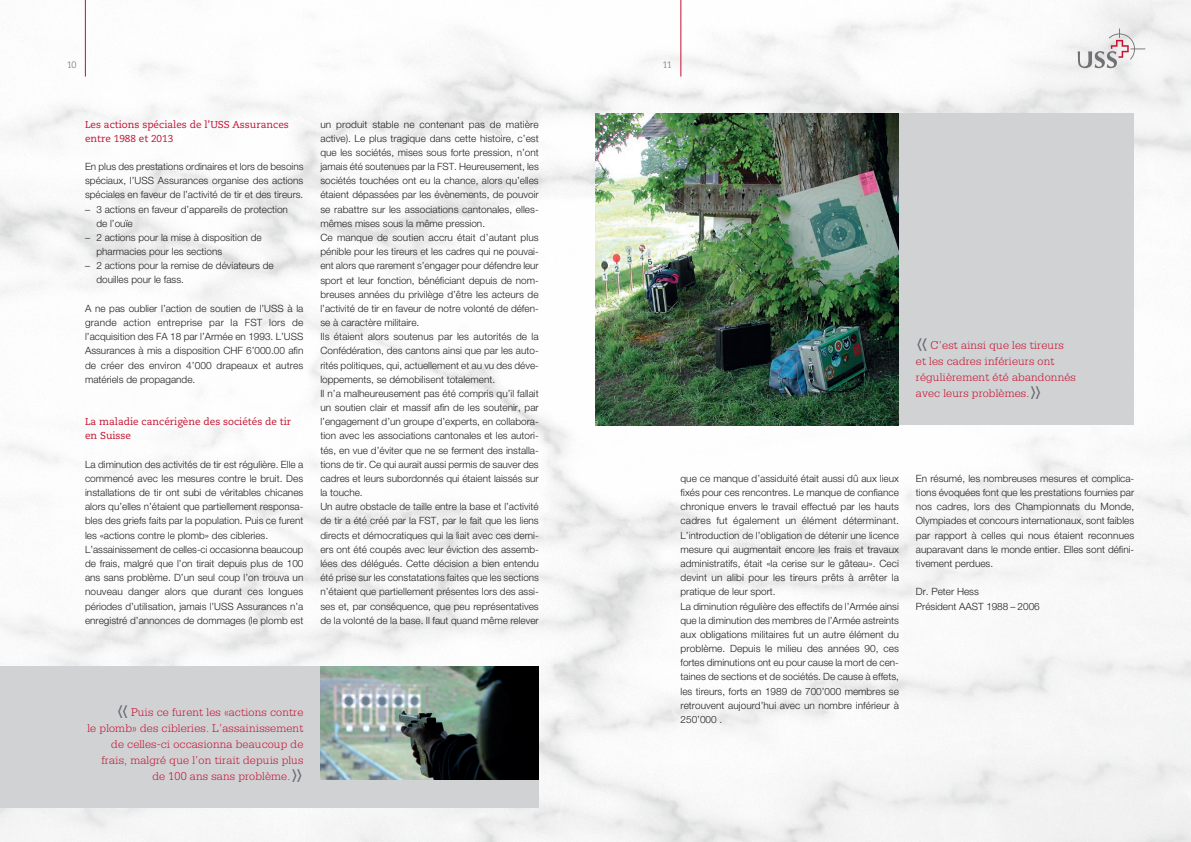
<style>
.page{position:relative;width:1191px;height:842px;background:#fff}
.page>*{position:absolute;margin:0;border:0;box-sizing:border-box;transform-origin:0 0}
.t1{font:300 32px "Serifa Std";color:#6c6d70}
.t2{font:300 12px/16px "Serifa Std";letter-spacing:.01em;color:#c3102e}
.t3{font:300 10px/14.2px "Helvetica Neue LT Std";color:#231f20}
.t4{font:10px/14.2px "Caecilia LT Std";color:#c3102e}
.t5{font:300 10px "Serifa Std";color:#6c6d70}
</style>
<div class="page">
<img style="left:0;top:0;width:1191px;height:842px">
<hr style="left:85px;top:0;width:1px;height:77px;background:#c3102e">
<hr style="left:680px;top:0;width:1px;height:77px;background:#c3102e">
<svg style="left:1077px;top:29px;width:68px;height:39px"></svg>
<div style="left:0;top:666px;width:539px;height:142px;background:#d1d2d4"></div>
<img style="left:320px;top:666px;width:219px;height:114px">
<div style="left:595px;top:113px;width:539px;height:312px;background:#d1d2d4"></div>
<img style="left:595px;top:113px;width:304px;height:312px">
<p class="t5" style="left:67px;top:59px;width:11px">10</p>
<p class="t5" style="left:662px;top:59px;width:11px">11</p>
<p class="t4" style="left:85px;top:117px;width:205px">Les actions spéciales de l’USS Assurances entre 1988 et 2013</p>
<p class="t3" style="left:85px;top:159px;width:220px;text-align:justify">En plus des prestations ordinaires et lors de besoins spéciaux, l’USS Assurances organise des actions spéciales en faveur de l’activité de tir et des tireurs.</p>
<p class="t3" style="left:96px;top:202px;width:193px;text-indent:-11px">– 3 actions en faveur d’appareils de protection de l’ouïe</p>
<p class="t3" style="left:96px;top:230px;width:167px;text-indent:-11px">– 2 actions pour la mise à disposition de pharmacies pour les sections</p>
<p class="t3" style="left:96px;top:258px;width:179px;text-indent:-11px">– 2 actions pour la remise de déviateurs de douilles pour le fass.</p>
<p class="t3" style="left:85px;top:301px;width:220px;text-align:justify">A ne pas oublier l’action de soutien de l’USS à la grande action entreprise par la FST lors de l’acquisition des FA 18 par l’Armée en 1993. L’USS Assurances à mis a disposition CHF 6’000.00 afin de créer des environ 4’000 drapeaux et autres matériels de propagande.</p>
<p class="t4" style="left:85px;top:415px;width:207px">La maladie cancérigène des sociétés de tir en Suisse</p>
<p class="t3" style="left:85px;top:457px;width:220px">La diminution des activités de tir est régulière. Elle a commencé avec les mesures contre le bruit. Des installations de tir ont subi de véritables chicanes alors qu’elles n’étaient que partiellement responsa&shy;bles des griefs faits par la population. Puis ce furent les «actions contre le plomb» des cibleries.<br>L’assainissement de celles-ci occasionna beaucoup de frais, malgré que l’on tirait depuis plus de 100 ans sans problème. D’un seul coup l’on trouva un nouveau danger alors que durant ces longues périodes d’utilisation, jamais l’USS Assurances n’a enregistré d’annonces de dommages (le plomb est</p>
<p class="t3" style="left:320px;top:117px;width:220px">un produit stable ne contenant pas de matière active). Le plus tragique dans cette histoire, c’est que les sociétés, mises sous forte pression, n’ont jamais été soutenues par la FST. Heureusement, les sociétés touchées ont eu la chance, alors qu’elles étaient dépassées par les évènements, de pouvoir se rabattre sur les associations cantonales, elles&shy;mêmes mises sous la même pression.<br>Ce manque de soutien accru était d’autant plus pénible pour les tireurs et les cadres qui ne pouvai&shy;ent alors que rarement s’engager pour défendre leur sport et leur fonction, bénéficiant depuis de nom&shy;breuses années du privilège d’être les acteurs de l’activité de tir en faveur de notre volonté de défen&shy;se à caractère militaire.<br>Ils étaient alors soutenus par les autorités de la Confédération, des cantons ainsi que par les auto&shy;rités politiques, qui, actuellement et au vu des déve&shy;loppements, se démobilisent totalement.<br>Il n’a malheureusement pas été compris qu’il fallait un soutien clair et massif afin de les soutenir, par l’engagement d’un groupe d’experts, en collabora&shy;tion avec les associations cantonales et les autori&shy;tés, en vue d’éviter que ne se ferment des installa&shy;tions de tir. Ce qui aurait aussi permis de sauver des cadres et leurs subordonnés qui étaient laissés sur la touche.<br>Un autre obstacle de taille entre la base et l’activité de tir a été créé par la FST, par le fait que les liens directs et démocratiques qui la liait avec ces derni&shy;ers ont été coupés avec leur éviction des assemb&shy;lées des délégués. Cette décision a bien entendu été prise sur les constatations faites que les sections n’étaient que partiellement présentes lors des assi&shy;ses et, par conséquence, que peu représentatives de la volonté de la base. Il faut quand même relever</p>
<h1 class="t1" style="left:116px;top:690px;width:14px">«</h1>
<p class="t2" style="left:131px;top:704px;width:174px">Puis ce furent les «actions contre</p>
<p class="t2" style="left:88px;top:720px;width:217px">le plomb» des cibleries. L’assainissement</p>
<p class="t2" style="left:111px;top:736px;width:194px">de celles-ci occasionna beaucoup de</p>
<p class="t2" style="left:101px;top:752px;width:203px">frais, malgré que l’on tirait depuis plus</p>
<p class="t2" style="left:152px;top:768px;width:139px">de 100 ans sans problème.</p>
<h1 class="t1" style="left:291px;top:754px;width:14px">»</h1>
<h1 class="t1" style="left:916px;top:324px;width:14px">«</h1>
<p class="t2" style="left:916px;top:337px;width:161px;text-indent:15px">C’est ainsi que les tireurs et les cadres inférieurs ont régulièrement été abandonnés avec leurs problèmes.</p>
<h1 class="t1" style="left:1029px;top:372px;width:14px">»</h1>
<p class="t3" style="left:680px;top:471px;width:220px">que ce manque d’assiduité était aussi dû aux lieux fixés pour ces rencontres. Le manque de confiance chronique envers le travail effectué par les hauts cadres fut également un élément déterminant.<br>L’introduction de l’obligation de détenir une licence mesure qui augmentait encore les frais et travaux administratifs, était «la cerise sur le gâteau». Ceci devint un alibi pour les tireurs prêts à arrêter la pratique de leur sport.<br>La diminution régulière des effectifs de l’Armée ainsi que la diminution des membres de l’Armée astreints aux obligations militaires fut un autre élément du problème. Depuis le milieu des années 90, ces fortes diminutions ont eu pour cause la mort de cen&shy;taines de sections et de sociétés. De cause à effets, les tireurs, forts en 1989 de 700’000 membres se retrouvent aujourd’hui avec un nombre inférieur à 250’000 .</p>
<p class="t3" style="left:916px;top:471px;width:220px;text-align:justify">En résumé, les nombreuses mesures et complica&shy;tions évoquées font que les prestations fournies par nos cadres, lors des Championnats du Monde, Olympiades et concours internationaux, sont faibles par rapport à celles qui nous étaient reconnues auparavant dans le monde entier. Elles sont défini&shy;tivement perdues.</p>
<p class="t3" style="left:916px;top:584px;width:125px">Dr. Peter Hess<br>Président AAST 1988 – 2006</p>
</div>
